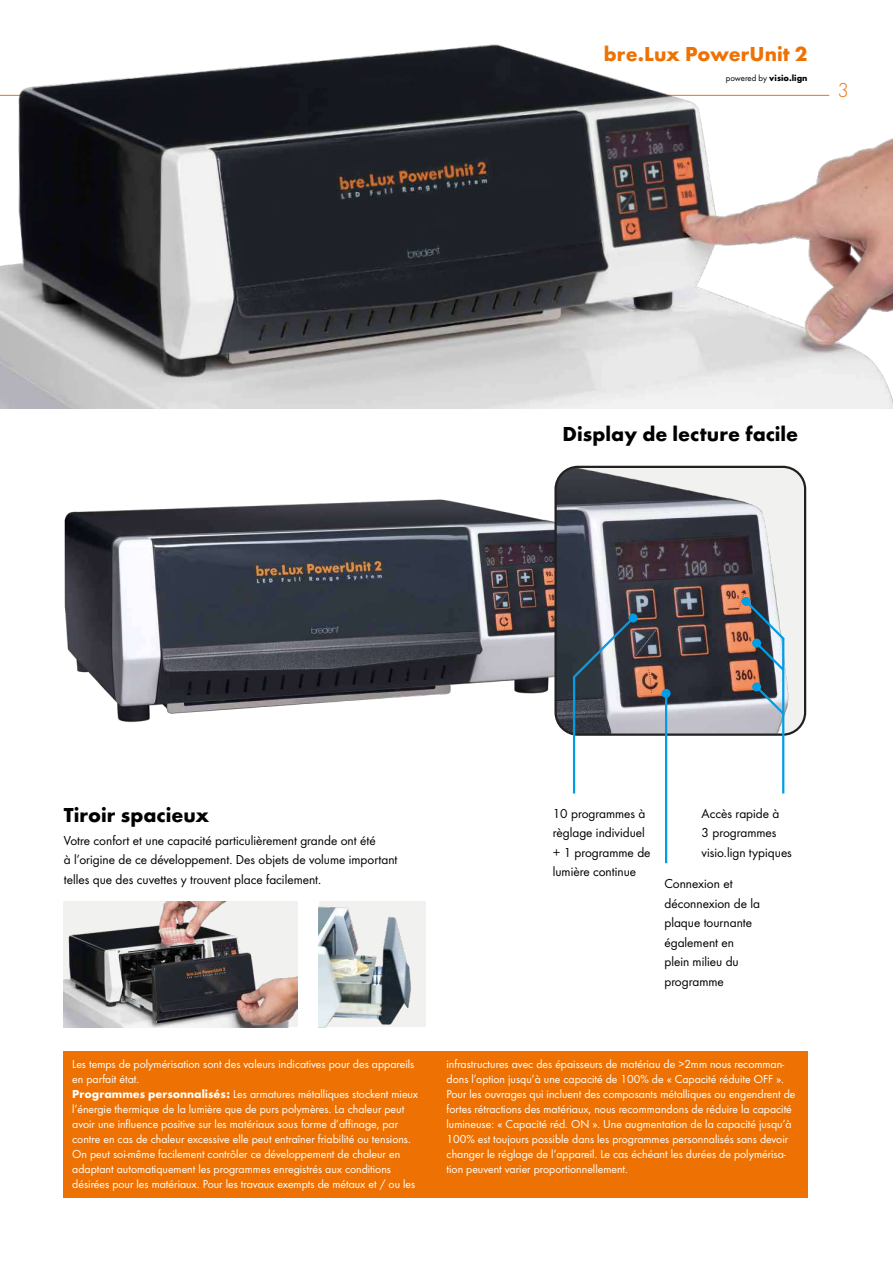
<style>
.page{position:relative;width:893px;height:1263px;background:#fff}
.page>*{position:absolute;margin:0;border:0;box-sizing:border-box;transform-origin:0 0}
.t1{font:700 21px "Futura";color:#000}
.t2{font:700 21px "Futura";color:#ee7203}
.t3{font:300 21px "Futura";color:#ee7203}
.t4{font:13.5px/19.5px "Futura Boo";color:#000}
.t5{font:12px/15px "Futura Boo";color:#fff}
.t6{font:700 9px "Futura";color:#000}
.s1{font-family:"Futura Boo";font-weight:400}
.s2{font-family:"Futura";font-weight:700}
</style>
<div class="page">
<img style="left:64px;top:499px;width:490px;height:224px">
<img style="left:557px;top:467px;width:248px;height:266px">
<div style="left:554px;top:466px;width:252px;height:270px;border:2px solid #212121;border-radius:22px"></div>
<img style="left:64px;top:901px;width:234px;height:126px">
<div style="left:319px;top:901px;width:106px;height:126px;background:#f1f1f0"></div>
<img style="left:319px;top:906px;width:93px;height:121px">
<svg style="left:572px;top:615px;width:64px;height:179px"></svg>
<div style="left:628px;top:613px;width:9px;height:9px;background:#009ee4;border-radius:50%"></div>
<hr style="left:665px;top:693px;width:2px;height:170px;background:#009ee4">
<div style="left:662px;top:689px;width:9px;height:9px;background:#009ee4;border-radius:50%"></div>
<hr style="left:782px;top:638px;width:2px;height:155px;background:#009ee4">
<svg style="left:743px;top:598px;width:44px;height:75px"></svg>
<div style="left:752px;top:639px;width:9px;height:9px;background:#009ee4;border-radius:50%"></div>
<svg style="left:753px;top:684px;width:34px;height:33px"></svg>
<div style="left:752px;top:682px;width:9px;height:9px;background:#009ee4;border-radius:50%"></div>
<div style="left:64px;top:1051px;width:744px;height:146px;background:#ee7203"></div>
<img style="left:0;top:44px;width:893px;height:364px">
<h1 class="t2" style="left:604px;top:45px;width:205px">bre.Lux PowerUnit 2</h1>
<p class="t6" style="left:726px;top:74px;width:83px"><span class="s1">powered by</span> visio.lign</p>
<h1 class="t3" style="left:837px;top:77px;width:13px">3</h1>
<h1 class="t1" style="left:562px;top:425px;width:237px">Display de lecture facile</h1>
<h1 class="t1" style="left:64px;top:806px;width:147px">Tiroir spacieux</h1>
<p class="t4" style="left:64px;top:832px;width:335px">Votre confort et une capacité particulièrement grande ont été<br>à l’origine de ce développement. Des objets de volume important telles que des cuvettes y trouvent place facilement.</p>
<p class="t4" style="left:553px;top:805px;width:99px">10 programmes à règlage individuel + 1 programme de lumière continue</p>
<p class="t4" style="left:702px;top:804px;width:92px">Accès rapide à<br>3 programmes visio.lign typiques</p>
<p class="t4" style="left:664px;top:875px;width:97px">Connexion et déconnexion de la plaque tournante également en plein milieu du programme</p>
<p class="t5" style="left:72px;top:1058px;width:347px">Les temps de polymérisation sont des valeurs indicatives pour des appareils en parfait état.<br><span class="s2">Programmes personnalisés:</span> Les armatures métalliques stockent mieux l’énergie thermique de la lumière que de purs polymères. La chaleur peut avoir une influence positive sur les matériaux sous forme d’affinage, par contre en cas de chaleur excessive elle peut entraîner friabilité ou tensions.<br>On peut soi-même facilement contrôler ce développement de chaleur en adaptant automatiquement les programmes enregistrés aux conditions désirées pour les matériaux. Pour les travaux exempts de métaux et / ou les</p>
<p class="t5" style="left:447px;top:1058px;width:350px">infrastructures avec des épaisseurs de matériau de &gt;2mm nous recomman&shy;dons l’option jusqu’à une capacité de 100% de « Capacité réduite OFF ».<br>Pour les ouvrages qui incluent des composants métalliques ou engendrent de fortes rétractions des matériaux, nous recommandons de réduire la capacité lumineuse: « Capacité réd. ON ». Une augmentation de la capacité jusqu’à 100% est toujours possible dans les programmes personnalisés sans devoir changer le réglage de l’appareil. Le cas échéant les durées de polymérisa&shy;tion peuvent varier proportionnellement.</p>
</div>
